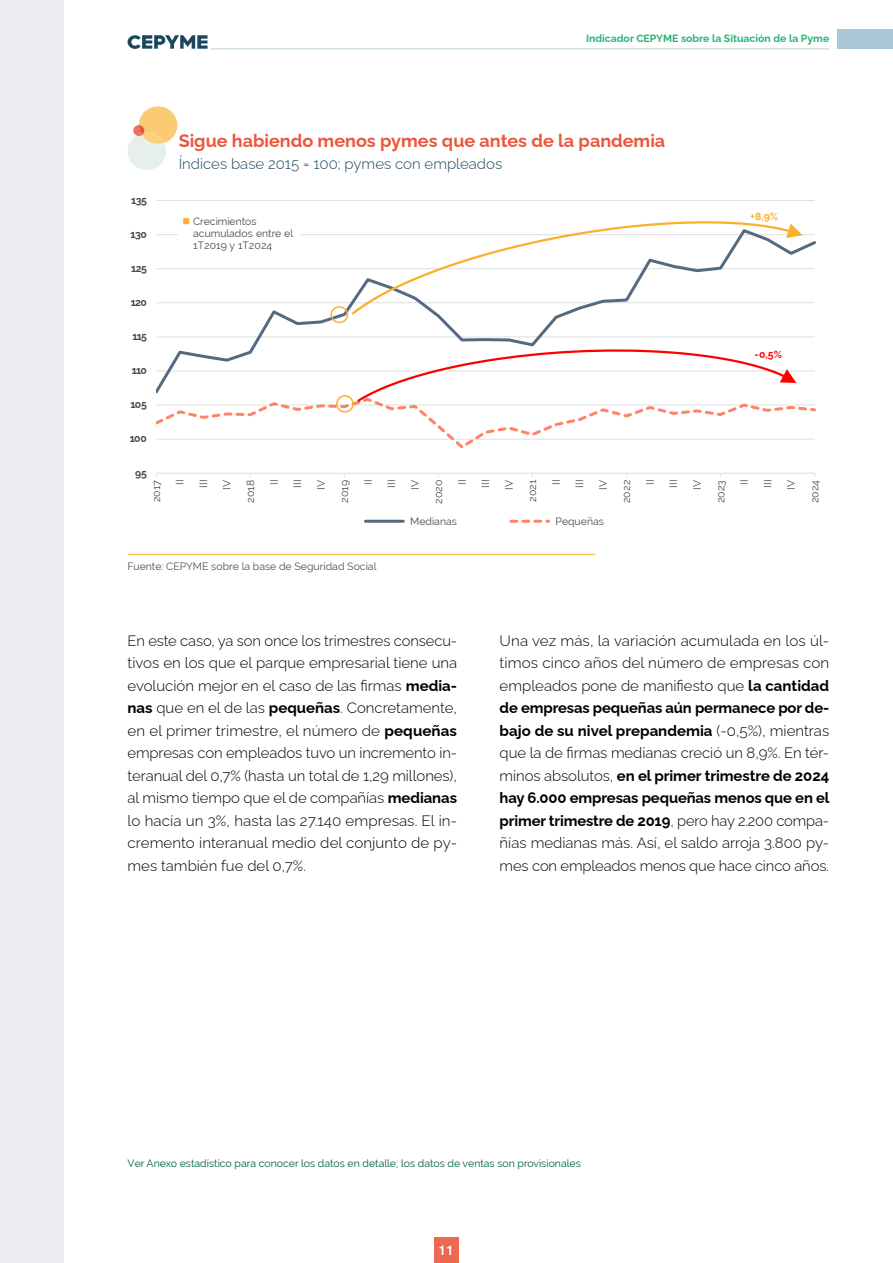
<style>
.page{position:relative;width:893px;height:1263px;background:#fff}
.page>*{position:absolute;margin:0;border:0;box-sizing:border-box;transform-origin:0 0}
.Grafico_titulo{font:700 18px "Raleway";color:#ea573d}
.Texto{font:300 15px/22.5px "Raleway";color:#000;text-align:justify}
.Grafico_subtitulo{font:300 15px "Raleway";color:#1b465e}
.t1{font:500 13.5px "Helvetica Neue LT Std";color:#fff}
.t2{font:10.5px/12.3px "Raleway";color:#474949}
.Nota_ver{font:10.5px "Raleway";color:#006140}
.Fuente{font:10.5px "Raleway";color:#525254}
.t3{font:700 10.5px "Raleway";color:#26b576}
.t4{font:700 10.5px "Raleway";letter-spacing:-.065em;color:#474949}
.t5{font:700 10.5px "Raleway";color:#f9b02a}
.t6{font:700 10.5px "Raleway";color:#f00}
.s1{color:#f9b02a}
.s2{font-weight:700}
</style>
<div class="page">
<hr style="left:210px;top:49px;width:619px;height:1px;background:#b7ceda">
<div style="left:838px;top:29px;width:55px;height:20px;background:#abc6d4"></div>
<svg style="left:128px;top:35px;width:79px;height:14px"></svg>
<div style="left:434px;top:1238px;width:25px;height:25px;background:#ec6850"></div>
<div style="left:0;top:0;width:64px;height:1263px;background:#ebecf1"></div>
<hr style="left:128px;top:554px;width:467px;height:1px;background:#f9b02a">
<svg style="left:128px;top:106px;width:49px;height:64px"></svg>
<hr style="left:156px;top:200px;width:659px;height:1px;background:#dfdfde">
<hr style="left:156px;top:473px;width:659px;height:1px;background:#dfdfde">
<svg style="left:156px;top:234px;width:660px;height:115px"></svg>
<hr style="left:365px;top:520px;width:38px;height:3px;background:#546a80">
<svg style="left:511px;top:520px;width:38px;height:3px"></svg>
<div style="left:330px;top:306px;width:18px;height:17px;border:2px solid #f9b02a;border-radius:50%"></div>
<svg style="left:156px;top:349px;width:660px;height:100px"></svg>
<div style="left:178px;top:210px;width:122px;height:43px;background:#fff"></div>
<svg style="left:352px;top:221px;width:451px;height:94px"></svg>
<p class="t3" style="left:586px;top:30px;width:245px">Indicador CEPYME sobre la Situación de la Pyme</p>
<p class="t4" style="left:131px;top:192px;width:17px">135</p>
<p class="t4" style="left:131px;top:226px;width:18px">130</p>
<p class="t4" style="left:131px;top:260px;width:17px">125</p>
<p class="t4" style="left:131px;top:294px;width:18px">120</p>
<p class="t4" style="left:132px;top:328px;width:16px">115</p>
<p class="t4" style="left:132px;top:362px;width:17px">110</p>
<p class="t4" style="left:130px;top:396px;width:18px">105</p>
<p class="t4" style="left:130px;top:430px;width:19px">100</p>
<p class="Grafico_titulo" style="left:179px;top:126px;width:488px">Sigue habiendo menos pymes que antes de la pandemia</p>
<p class="Grafico_subtitulo" style="left:179px;top:152px;width:325px">Índices base 2015 = 100; pymes con empleados</p>
<p class="t2" style="left:193px;top:215px;width:101px;text-indent:-11px"><span class="s1">◼</span> Crecimientos acumulados entre el<br>1T2019 y 1T2024</p>
<p class="t5" style="left:751px;top:208px;width:29px">+8,9%</p>
<p class="t6" style="left:755px;top:346px;width:29px">-0,5%</p>
<p class="t4" style="left:135px;top:464px;width:13px">95</p>
<p class="t2" style="left:150px;top:502px;width:24px;rotate:-90deg">2017</p>
<p class="t2" style="left:174px;top:485px;width:7px;rotate:-90deg">II</p>
<p class="t2" style="left:197px;top:488px;width:9px;rotate:-90deg">III</p>
<p class="t2" style="left:221px;top:490px;width:11px;rotate:-90deg">IV</p>
<p class="t2" style="left:244px;top:503px;width:24px;rotate:-90deg">2018</p>
<p class="t2" style="left:268px;top:485px;width:7px;rotate:-90deg">II</p>
<p class="t2" style="left:291px;top:488px;width:9px;rotate:-90deg">III</p>
<p class="t2" style="left:315px;top:490px;width:11px;rotate:-90deg">IV</p>
<p class="t2" style="left:338px;top:503px;width:24px;rotate:-90deg">2019</p>
<p class="t2" style="left:362px;top:485px;width:7px;rotate:-90deg">II</p>
<p class="t2" style="left:385px;top:488px;width:9px;rotate:-90deg">III</p>
<p class="t2" style="left:409px;top:490px;width:11px;rotate:-90deg">IV</p>
<p class="t2" style="left:432px;top:504px;width:26px;rotate:-90deg">2020</p>
<p class="t2" style="left:456px;top:485px;width:7px;rotate:-90deg">II</p>
<p class="t2" style="left:479px;top:488px;width:9px;rotate:-90deg">III</p>
<p class="t2" style="left:503px;top:490px;width:11px;rotate:-90deg">IV</p>
<p class="t2" style="left:526px;top:502px;width:24px;rotate:-90deg">2021</p>
<p class="t2" style="left:550px;top:485px;width:7px;rotate:-90deg">II</p>
<p class="t2" style="left:573px;top:488px;width:9px;rotate:-90deg">III</p>
<p class="t2" style="left:597px;top:490px;width:11px;rotate:-90deg">IV</p>
<p class="t2" style="left:620px;top:503px;width:25px;rotate:-90deg">2022</p>
<p class="t2" style="left:644px;top:485px;width:7px;rotate:-90deg">II</p>
<p class="t2" style="left:667px;top:488px;width:9px;rotate:-90deg">III</p>
<p class="t2" style="left:691px;top:490px;width:11px;rotate:-90deg">IV</p>
<p class="t2" style="left:714px;top:503px;width:25px;rotate:-90deg">2023</p>
<p class="t2" style="left:738px;top:485px;width:7px;rotate:-90deg">II</p>
<p class="t2" style="left:761px;top:488px;width:9px;rotate:-90deg">III</p>
<p class="t2" style="left:785px;top:490px;width:11px;rotate:-90deg">IV</p>
<p class="t2" style="left:808px;top:503px;width:25px;rotate:-90deg">2024</p>
<p class="t2" style="left:410px;top:515px;width:48px">Medianas</p>
<p class="t2" style="left:555px;top:515px;width:50px">Pequeñas</p>
<p class="Fuente" style="left:128px;top:560px;width:250px">Fuente: CEPYME sobre la base de Seguridad Social</p>
<p class="Texto" style="left:128px;top:627px;width:331px">En este caso, ya son once los trimestres consecu&shy;tivos en los que el parque empresarial tiene una evolución mejor en el caso de las firmas <span class="s2">media&shy;nas</span> que en el de las <span class="s2">pequeñas</span>. Concretamente, en el primer trimestre, el número de <span class="s2">pequeñas </span>empresas con empleados tuvo un incremento in&shy;teranual del 0,7% (hasta un total de 1,29 millones), al mismo tiempo que el de compañías <span class="s2">medianas </span>lo hacía un 3%, hasta las 27.140 empresas. El in&shy;cremento interanual medio del conjunto de py&shy;mes también fue del 0,7%.</p>
<p class="Texto" style="left:500px;top:627px;width:331px">Una vez más, la variación acumulada en los úl&shy;timos cinco años del número de empresas con empleados pone de manifiesto que <span class="s2">la cantidad de empresas pequeñas aún permanece por de&shy;bajo de su nivel prepandemia</span> (-0,5%), mientras que la de firmas medianas creció un 8,9%. En tér&shy;minos absolutos, <span class="s2">en el primer trimestre de 2024 hay 6.000 empresas pequeñas menos que en el primer trimestre de 2019</span>, pero hay 2.200 compa&shy;ñías medianas más. Así, el saldo arroja 3.800 py&shy;mes con empleados menos que hace cinco años.</p>
<p class="Nota_ver" style="left:128px;top:1157px;width:455px">Ver Anexo estadístico para conocer los datos en detalle; los datos de ventas son provisionales</p>
<p class="t1" style="left:439px;top:1242px;width:17px">11</p>
</div>
